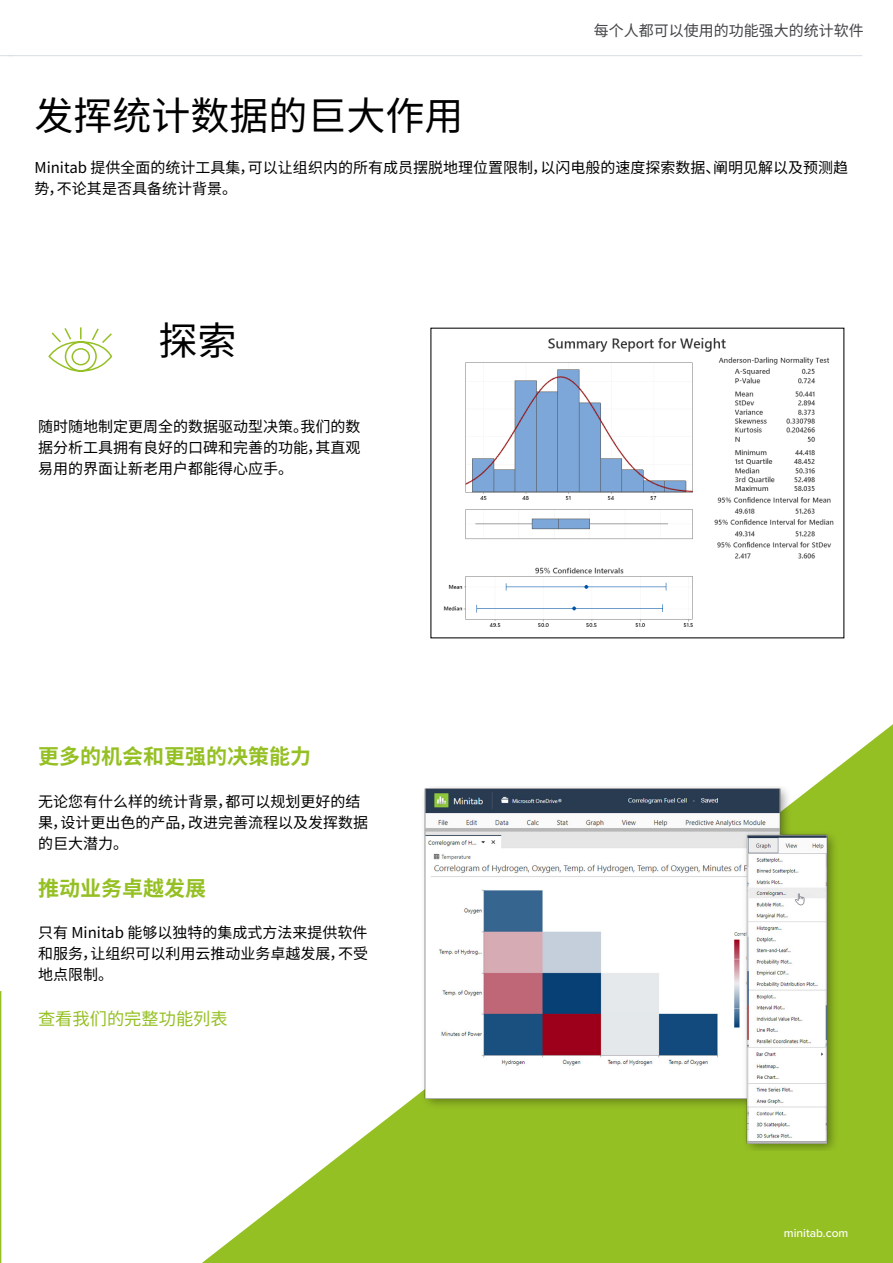
<style>
.page{position:relative;width:893px;height:1263px;background:#fff}
.page>*{position:absolute;margin:0;border:0;box-sizing:border-box;transform-origin:0 0}
.t1{font:39px "Noto Sans SC";color:#000}
.t2{font:700 21px "Noto Sans SC";color:#95c023}
.t3{font:17.25px "Noto Sans SC";color:#95c023}
.t4{font:15px/21px "Noto Sans SC";color:#000;text-align:justify}
.t5{font:15px "Noto Sans SC";color:#424446}
.t6{font:500 12px "Proxima Nova";color:#fff}
</style>
<div class="page">
<hr style="left:8px;top:55px;width:854px;height:1px;background:#dbdee2">
<svg style="left:202px;top:724px;width:691px;height:539px"></svg>
<img style="left:443px;top:337px;width:391px;height:290px">
<img style="left:422px;top:787px;width:441px;height:363px">
<svg style="left:48px;top:327px;width:65px;height:45px"></svg>
<svg style="left:0;top:991px;width:1px;height:272px"></svg>
<p class="t5" style="left:594px;top:22px;width:271px">每个人都可以使用的功能强大的统计软件</p>
<h1 class="t1" style="left:34px;top:93px;width:431px">发挥统计数据的巨大作用</h1>
<p class="t4" style="left:34px;top:157px;width:815px">Minitab 提供全面的统计工具集，可以让组织内的所有成员摆脱地理位置限制，以闪电般的速度探索数据、阐明见解以及预测趋势，不论其是否具备统计背景。</p>
<h1 class="t1" style="left:158px;top:318px;width:79px">探索</h1>
<p class="t4" style="left:38px;top:417px;width:324px">随时随地制定更周全的数据驱动型决策。我们的数据分析工具拥有良好的口碑和完善的功能，其直观易用的界面让新老用户都能得心应手。</p>
<h2 class="t2" style="left:38px;top:745px;width:274px">更多的机会和更强的决策能力</h2>
<p class="t4" style="left:38px;top:791px;width:331px;text-align:left">无论您有什么样的统计背景，都可以规划更好的结果，设计更出色的产品，改进完善流程以及发挥数据的巨大潜力。</p>
<h2 class="t2" style="left:38px;top:876px;width:169px">推动业务卓越发展</h2>
<p class="t4" style="left:38px;top:922px;width:331px">只有 Minitab 能够以独特的集成式方法来提供软件和服务，让组织可以利用云推动业务卓越发展，不受地点限制。</p>
<p class="t3" style="left:38px;top:1009px;width:191px">查看我们的完整功能列表</p>
<p class="t6" style="left:784px;top:1223px;width:66px">minitab.com</p>
</div>
